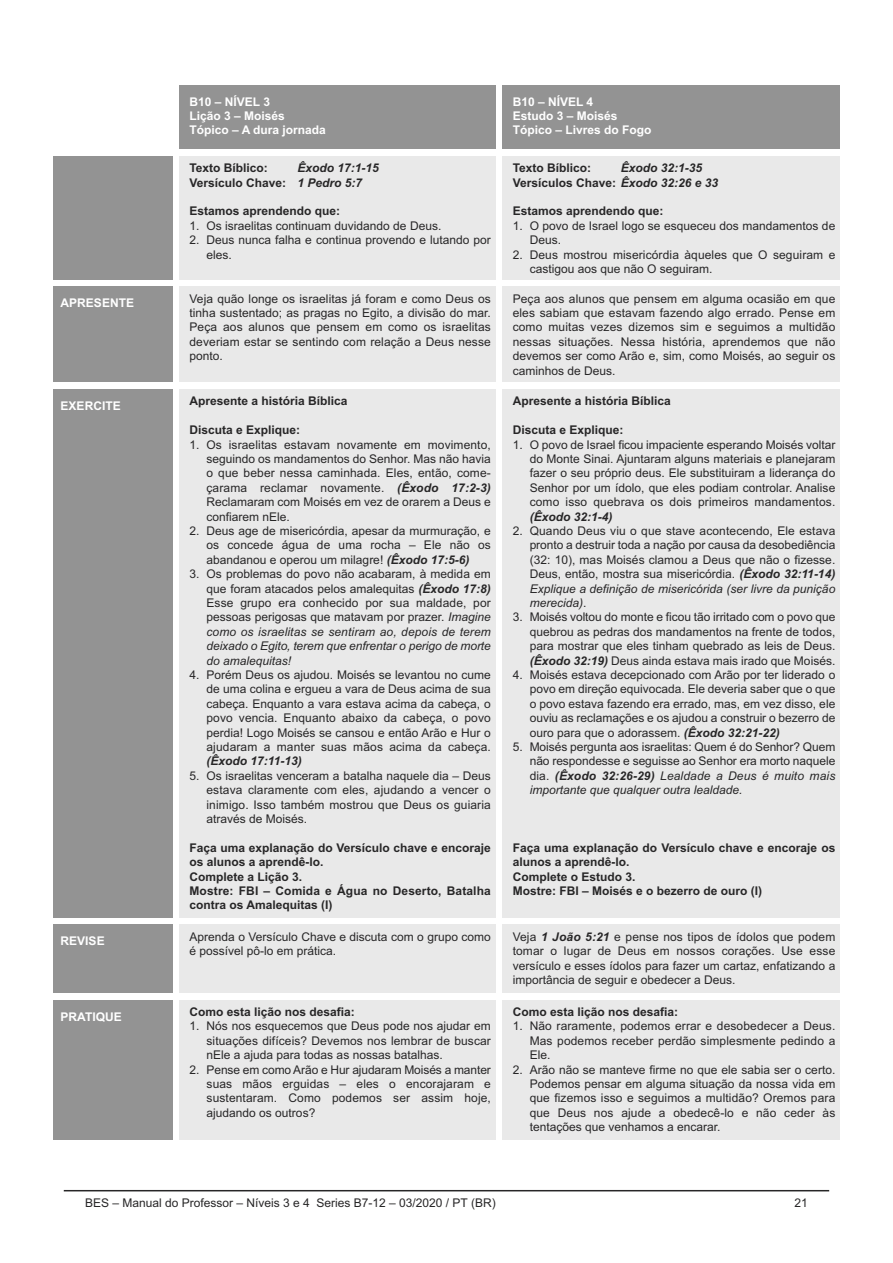
<style>
.page{position:relative;width:893px;height:1263px;background:#fff}
.page>*{position:absolute;margin:0;border:0;box-sizing:border-box;transform-origin:0 0}
.t1{font:12px/14.4px "Arial";color:#272627;text-align:justify}
.t2{font:700 12px/14.4px "Arial";color:#272627}
.t3{font:700 12px/14.4px "Arial";color:#fff}
.t4{font:italic 700 12px/14.4px "Arial";color:#272627}
.s1{font-style:normal}
.s2{font-weight:700;font-style:italic}
.s3{font-style:italic}
</style>
<div class="page">
<hr style="left:64px;top:1190px;width:765px;height:1px;background:#272627">
<div style="left:179px;top:85px;width:316px;height:64px;background:#939393"></div>
<div style="left:502px;top:85px;width:338px;height:64px;background:#939393"></div>
<div style="left:53px;top:156px;width:119px;height:123px;background:#939393"></div>
<div style="left:179px;top:156px;width:316px;height:123px;background:#e9e9e9"></div>
<div style="left:502px;top:156px;width:338px;height:123px;background:#e9e9e9"></div>
<div style="left:53px;top:286px;width:119px;height:96px;background:#939393"></div>
<div style="left:179px;top:286px;width:316px;height:96px;background:#e9e9e9"></div>
<div style="left:502px;top:286px;width:338px;height:96px;background:#e9e9e9"></div>
<div style="left:53px;top:389px;width:119px;height:528px;background:#939393"></div>
<div style="left:179px;top:389px;width:316px;height:528px;background:#e9e9e9"></div>
<div style="left:502px;top:389px;width:338px;height:528px;background:#e9e9e9"></div>
<div style="left:53px;top:924px;width:119px;height:69px;background:#939393"></div>
<div style="left:179px;top:924px;width:316px;height:69px;background:#e9e9e9"></div>
<div style="left:502px;top:924px;width:338px;height:69px;background:#e9e9e9"></div>
<div style="left:53px;top:1000px;width:119px;height:140px;background:#939393"></div>
<div style="left:179px;top:1000px;width:316px;height:140px;background:#e9e9e9"></div>
<div style="left:502px;top:1000px;width:338px;height:140px;background:#e9e9e9"></div>
<p class="t3" style="left:190px;top:94px;width:138px">B10 – NÍVEL 3<br>Lição 3 – Moisés<br>Tópico – A dura jornada</p>
<p class="t3" style="left:513px;top:94px;width:140px">B10 – NÍVEL 4<br>Estudo 3 – Moisés<br>Tópico – Livres do Fogo</p>
<p class="t2" style="left:190px;top:161px;width:80px">Texto Bíblico:</p>
<p class="t4" style="left:190px;top:161px;width:191px;text-indent:108px">Êxodo 17:1-15<br><span class="s1">Versículo Chave:</span> 1 Pedro 5:7</p>
<p class="t2" style="left:190px;top:204px;width:152px">Estamos aprendendo que:</p>
<p class="t1" style="left:190px;top:218px;width:253px">1. Os israelitas continuam duvidando de Deus.</p>
<p class="t1" style="left:207px;top:233px;width:286px;text-indent:-17px">2. Deus nunca falha e continua provendo e lutando por eles.</p>
<p class="t4" style="left:513px;top:161px;width:207px;text-indent:108px">Êxodo 32:1-35<br><span class="s1">Versículos Chave:</span> Êxodo 32:26 e 33</p>
<p class="t2" style="left:513px;top:204px;width:152px">Estamos aprendendo que:</p>
<p class="t1" style="left:530px;top:218px;width:307px;text-indent:-17px">1. O povo de Israel logo se esqueceu dos mandamentos de<br>Deus.</p>
<p class="t1" style="left:530px;top:247px;width:307px;text-indent:-17px">2. Deus mostrou misericórdia àqueles que O seguiram e castigou aos que não O seguiram.</p>
<p class="t2" style="left:513px;top:161px;width:80px">Texto Bíblico:</p>
<p class="t3" style="left:61px;top:296px;width:75px">APRESENTE</p>
<p class="t1" style="left:190px;top:291px;width:303px">Veja quão longe os israelitas já foram e como Deus os tinha sustentado; as pragas no Egito, a divisão do mar.<br>Peça aos alunos que pensem em como os israelitas deveriam estar se sentindo com relação a Deus nesse ponto.</p>
<p class="t1" style="left:513px;top:291px;width:324px">Peça aos alunos que pensem em alguma ocasião em que eles sabiam que estavam fazendo algo errado. Pense em como muitas vezes dizemos sim e seguimos a multidão nessas situações. Nessa história, aprendemos que não devemos ser como Arão e, sim, como Moisés, ao seguir os caminhos de Deus.</p>
<p class="t3" style="left:61px;top:398px;width:62px">EXERCITE</p>
<p class="t2" style="left:190px;top:394px;width:160px">Apresente a história Bíblica</p>
<p class="t2" style="left:190px;top:423px;width:112px">Discuta e Explique:</p>
<p class="t1" style="left:207px;top:437px;width:286px;text-indent:-17px">1. Os israelitas estavam novamente em movimento, seguindo os mandamentos do Senhor. Mas não havia o que beber nessa caminhada. Eles, então, come&shy;çarama reclamar novamente. <span class="s2">(Êxodo 17:2-3)<br></span>Reclamaram com Moisés em vez de orarem a Deus e confiarem nEle.</p>
<p class="t1" style="left:207px;top:524px;width:286px;text-indent:-17px">2. Deus age de misericórdia, apesar da murmuração, e os concede água de uma rocha – Ele não os abandanou e operou um milagre! <span class="s2">(Êxodo 17:5-6)</span></p>
<p class="t1" style="left:207px;top:567px;width:286px;text-indent:-17px">3. Os problemas do povo não acabaram, à medida em que foram atacados pelos amalequitas <span class="s2">(Êxodo 17:8)<br></span>Esse grupo era conhecido por sua maldade, por pessoas perigosas que matavam por prazer. <span class="s3">Imagine como os israelitas se sentiram ao, depois de terem deixado o Egito, terem que enfrentar o perigo de morte do amalequitas!</span></p>
<p class="t1" style="left:207px;top:668px;width:286px;text-indent:-17px">4. Porém Deus os ajudou. Moisés se levantou no cume de uma colina e ergueu a vara de Deus acima de sua cabeça. Enquanto a vara estava acima da cabeça, o povo vencia. Enquanto abaixo da cabeça, o povo perdia! Logo Moisés se cansou e então Arão e Hur o ajudaram a manter suas mãos acima da cabeça.</p>
<p class="t4" style="left:207px;top:754px;width:97px">(Êxodo 17:11-13)</p>
<p class="t1" style="left:207px;top:768px;width:286px;text-indent:-17px">5. Os israelitas venceram a batalha naquele dia – Deus estava claramente com eles, ajudando a vencer o inimigo. Isso também mostrou que Deus os guiaria através de Moisés.</p>
<p class="t2" style="left:190px;top:840px;width:303px">Faça uma explanação do Versículo chave e encoraje os alunos a aprendê-lo.<br>Complete a Lição 3.<br>Mostre: FBI – Comida e Água no Deserto, Batalha contra os Amalequitas (I)</p>
<p class="t2" style="left:513px;top:394px;width:160px">Apresente a história Bíblica</p>
<p class="t2" style="left:513px;top:423px;width:112px">Discuta e Explique:</p>
<p class="t1" style="left:530px;top:437px;width:307px;text-indent:-17px">1. O povo de Israel ficou impaciente esperando Moisés voltar do Monte Sinai. Ajuntaram alguns materiais e planejaram fazer o seu próprio deus. Ele substituiram a liderança do Senhor por um ídolo, que eles podiam controlar. Analise como isso quebrava os dois primeiros mandamentos.</p>
<p class="t4" style="left:530px;top:509px;width:84px">(Êxodo 32:1-4)</p>
<p class="t1" style="left:530px;top:524px;width:307px;text-indent:-17px">2. Quando Deus viu o que stave acontecendo, Ele estava pronto a destruir toda a nação por causa da desobediência (32: 10), mas Moisés clamou a Deus que não o fizesse.<br>Deus, então, mostra sua misericórdia. <span class="s2">(Êxodo 32:11-14)<br></span><span class="s3">Explique a definição de misericórida (ser livre da punição merecida)</span>.</p>
<p class="t1" style="left:530px;top:610px;width:307px;text-indent:-17px">3. Moisés voltou do monte e ficou tão irritado com o povo que quebrou as pedras dos mandamentos na frente de todos, para mostrar que eles tinham quebrado as leis de Deus. <span class="s2">(Êxodo 32:19)</span> Deus ainda estava mais irado que Moisés.</p>
<p class="t1" style="left:530px;top:668px;width:307px;text-indent:-17px">4. Moisés estava decepcionado com Arão por ter liderado o povo em direção equivocada. Ele deveria saber que o que o povo estava fazendo era errado, mas, em vez disso, ele ouviu as reclamações e os ajudou a construir o bezerro de ouro para que o adorassem. <span class="s2">(Êxodo 32:21-22)</span></p>
<p class="t1" style="left:530px;top:740px;width:307px;text-indent:-17px">5. Moisés pergunta aos israelitas: Quem é do Senhor? Quem não respondesse e seguisse ao Senhor era morto naquele dia. <span class="s2">(Êxodo 32:26-29)</span> <span class="s3">Lealdade a Deus é muito mais importante que qualquer outra lealdade.</span></p>
<p class="t2" style="left:513px;top:840px;width:324px">Faça uma explanação do Versículo chave e encoraje os alunos a aprendê-lo.<br>Complete o Estudo 3.<br>Mostre: FBI – Moisés e o bezerro de ouro (I)</p>
<p class="t3" style="left:61px;top:934px;width:46px">REVISE</p>
<p class="t1" style="left:190px;top:929px;width:303px">Aprenda o Versículo Chave e discuta com o grupo como é possível pô-lo em prática.</p>
<p class="t1" style="left:513px;top:929px;width:324px">Veja <span class="s2">1 João 5:21</span> e pense nos tipos de ídolos que podem tomar o lugar de Deus em nossos corações. Use esse versículo e esses ídolos para fazer um cartaz, enfatizando a importância de seguir e obedecer a Deus.</p>
<p class="t3" style="left:61px;top:1009px;width:63px">PRATIQUE</p>
<p class="t2" style="left:190px;top:1005px;width:167px">Como esta lição nos desafia:</p>
<p class="t1" style="left:207px;top:1019px;width:286px;text-indent:-17px">1. Nós nos esquecemos que Deus pode nos ajudar em situações difíceis? Devemos nos lembrar de buscar nEle a ajuda para todas as nossas batalhas.</p>
<p class="t1" style="left:207px;top:1062px;width:286px;text-indent:-17px">2. Pense em como Arão e Hur ajudaram Moisés a manter suas mãos erguidas – eles o encorajaram e sustentaram. Como podemos ser assim hoje, ajudando os outros?</p>
<p class="t2" style="left:513px;top:1005px;width:167px">Como esta lição nos desafia:</p>
<p class="t1" style="left:530px;top:1019px;width:307px;text-indent:-17px">1. Não raramente, podemos errar e desobedecer a Deus.<br>Mas podemos receber perdão simplesmente pedindo a Ele.</p>
<p class="t1" style="left:530px;top:1062px;width:307px;text-indent:-17px">2. Arão não se manteve firme no que ele sabia ser o certo.<br>Podemos pensar em alguma situação da nossa vida em que fizemos isso e seguimos a multidão? Oremos para que Deus nos ajude a obedecê-lo e não ceder às tentações que venhamos a encarar.</p>
<p class="t1" style="left:85px;top:1195px;width:412px">BES – Manual do Professor – Níveis 3 e 4 Series B7-12 – 03/2020 / PT (BR)</p>
<p class="t1" style="left:795px;top:1195px;width:15px">21</p>
</div>
